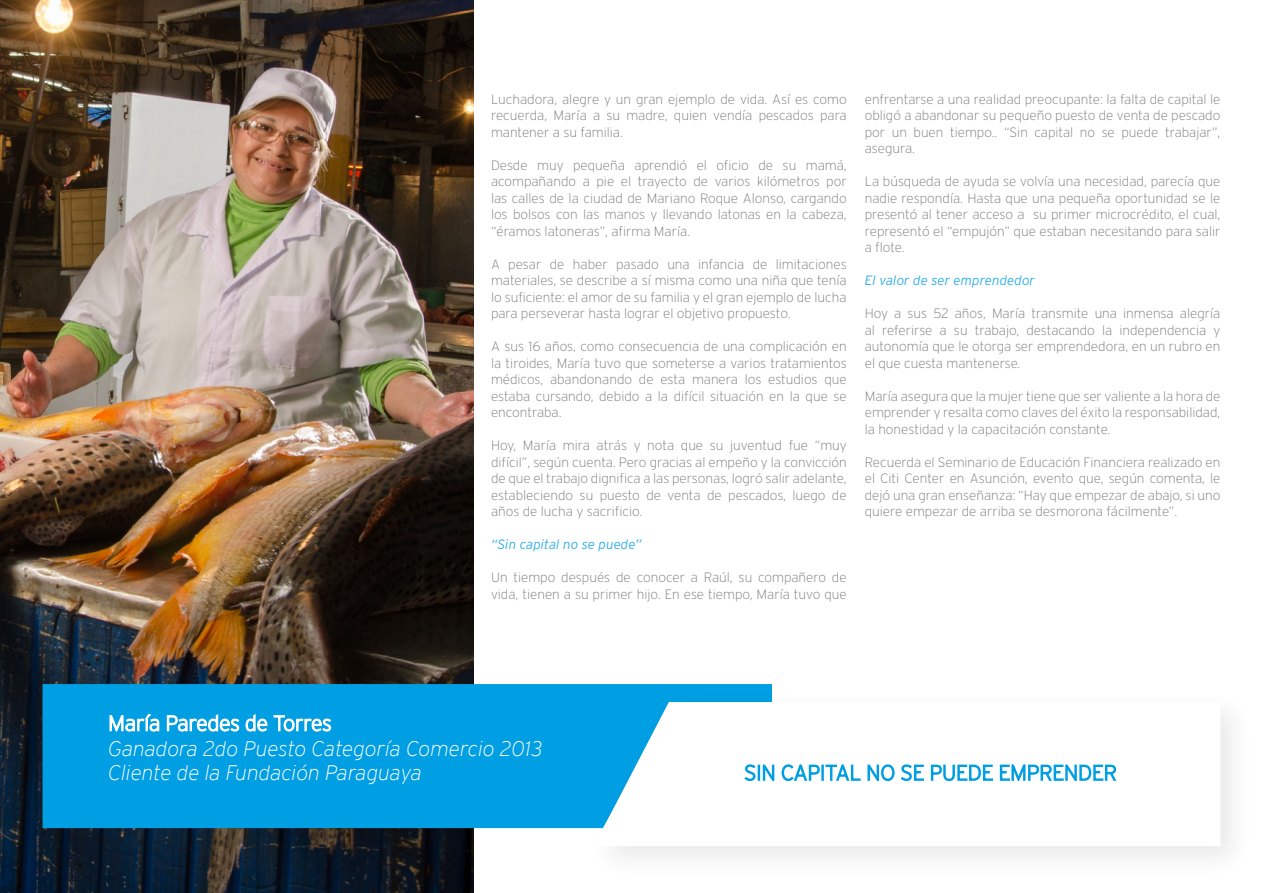
<style>
.page{position:relative;width:1263px;height:893px;background:#fff}
.page>*{position:absolute;margin:0;border:0;box-sizing:border-box;transform-origin:0 0}
.NOMBRES_-_Copia{font:italic 200 21px "Interstate";color:#fff}
.TEXTO_CORRIDO{font:200 13.5px/16.5px "Interstate";color:#76787b;text-align:justify}
.SUBTITULOS{font:italic 300 13.5px "Interstate";color:#33b1e9}
</style>
<div class="page">
<img style="left:0;top:0;width:473px;height:893px">
<div style="left:43px;top:684px;width:729px;height:144px;background:#009ee3"></div>
<div style="left:584px;top:689px;width:671px;height:191px;background:#231f20;opacity:.1"></div>
<svg style="left:594px;top:702px;width:626px;height:144px"></svg>
<svg style="left:109px;top:710px;width:51px;height:28px"></svg>
<svg style="left:166px;top:713px;width:166px;height:19px"></svg>
<svg style="left:743px;top:762px;width:32px;height:21px"></svg>
<svg style="left:781px;top:762px;width:80px;height:20px"></svg>
<svg style="left:867px;top:760px;width:250px;height:28px"></svg>
<p class="TEXTO_CORRIDO" style="left:491px;top:91px;width:357px">Luchadora, alegre y un gran ejemplo de vida. Así es como recuerda, María a su madre, quien vendía pescados para mantener a su familia.</p>
<p class="TEXTO_CORRIDO" style="left:491px;top:157px;width:357px">Desde muy pequeña aprendió el oficio de su mamá, acompañando a pie el trayecto de varios kilómetros por las calles de la ciudad de Mariano Roque Alonso, cargando los bolsos con las manos y llevando latonas en la cabeza, “éramos latoneras”, afirma María.</p>
<p class="TEXTO_CORRIDO" style="left:491px;top:256px;width:357px">A pesar de haber pasado una infancia de limitaciones materiales, se describe a sí misma como una niña que tenía lo suficiente: el amor de su familia y el gran ejemplo de lucha para perseverar hasta lograr el objetivo propuesto.</p>
<p class="TEXTO_CORRIDO" style="left:491px;top:338px;width:357px">A sus 16 años, como consecuencia de una complicación en la tiroides, María tuvo que someterse a varios tratamientos médicos, abandonando de esta manera los estudios que estaba cursando, debido a la difícil situación en la que se encontraba.</p>
<p class="TEXTO_CORRIDO" style="left:491px;top:437px;width:357px">Hoy, María mira atrás y nota que su juventud fue “muy difícil”, según cuenta. Pero gracias al empeño y la convicción de que el trabajo dignifica a las personas, logró salir adelante, estableciendo su puesto de venta de pescados, luego de años de lucha y sacrificio.</p>
<p class="SUBTITULOS" style="left:491px;top:537px;width:152px">“Sin capital no se puede”</p>
<p class="TEXTO_CORRIDO" style="left:491px;top:569px;width:357px">Un tiempo después de conocer a Raúl, su compañero de vida, tienen a su primer hijo. En ese tiempo, María tuvo que</p>
<p class="TEXTO_CORRIDO" style="left:865px;top:91px;width:357px">enfrentarse a una realidad preocupante: la falta de capital le obligó a abandonar su pequeño puesto de venta de pescado por un buen tiempo.. “Sin capital no se puede trabajar”, asegura.</p>
<p class="TEXTO_CORRIDO" style="left:865px;top:173px;width:357px">La búsqueda de ayuda se volvía una necesidad, parecía que nadie respondía. Hasta que una pequeña oportunidad se le presentó al tener acceso a su primer microcrédito, el cual, representó el “empujón” que estaban necesitando para salir a flote.</p>
<p class="SUBTITULOS" style="left:865px;top:273px;width:172px">El valor de ser emprendedor</p>
<p class="TEXTO_CORRIDO" style="left:865px;top:305px;width:357px">Hoy a sus 52 años, María transmite una inmensa alegría al referirse a su trabajo, destacando la independencia y autonomía que le otorga ser emprendedora, en un rubro en el que cuesta mantenerse.</p>
<p class="TEXTO_CORRIDO" style="left:865px;top:388px;width:357px">María asegura que la mujer tiene que ser valiente a la hora de emprender y resalta como claves del éxito la responsabilidad, la honestidad y la capacitación constante.</p>
<p class="TEXTO_CORRIDO" style="left:865px;top:454px;width:357px">Recuerda el Seminario de Educación Financiera realizado en el Citi Center en Asunción, evento que, según comenta, le dejó una gran enseñanza: “Hay que empezar de abajo, si uno quiere empezar de arriba se desmorona fácilmente”.</p>
<p class="NOMBRES_-_Copia" style="left:108px;top:737px;width:436px">Ganadora 2do Puesto Categoría Comercio 2013</p>
<p class="NOMBRES_-_Copia" style="left:108px;top:761px;width:315px">Cliente de la Fundación Paraguaya</p>
</div>
